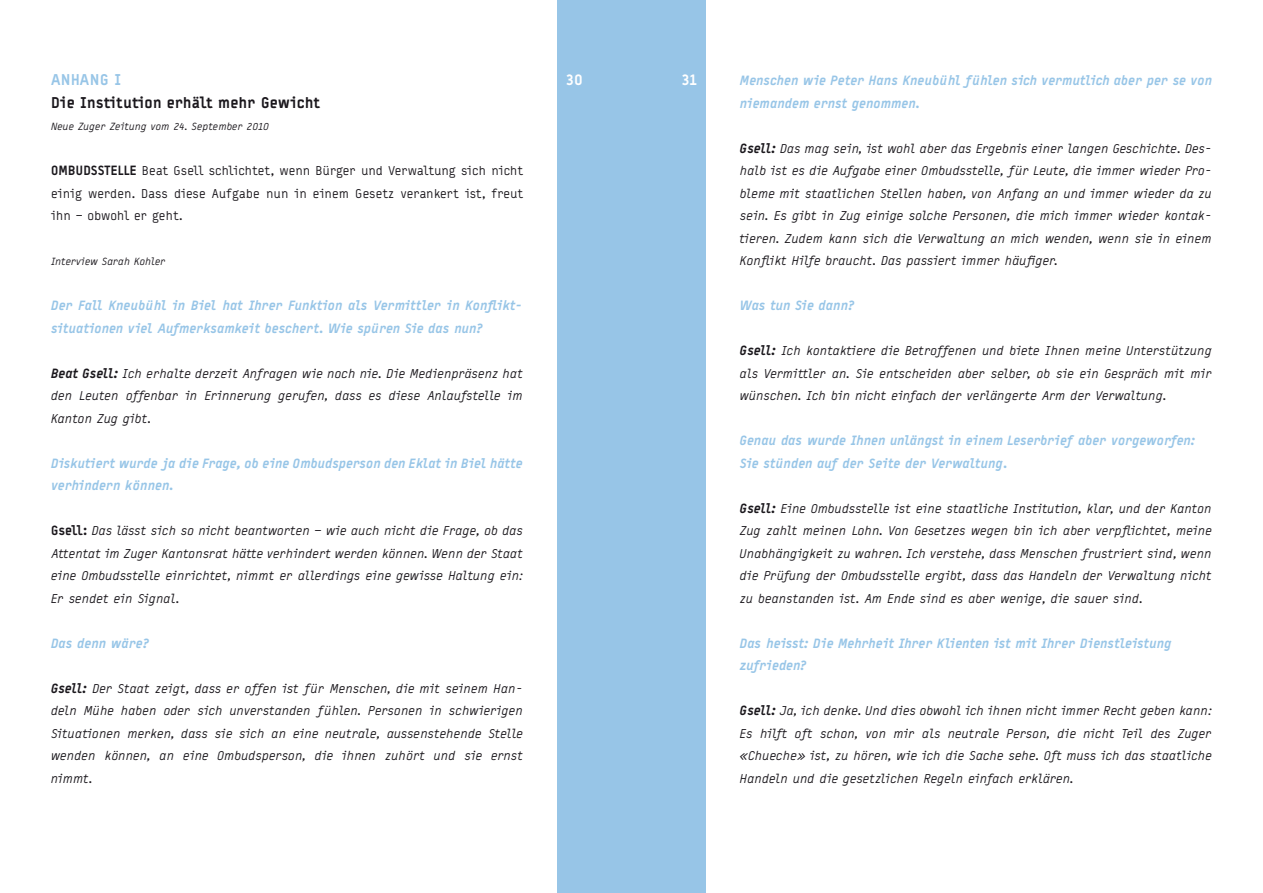
<style>
.page{position:relative;width:1263px;height:893px;background:#fff}
.page>*{position:absolute;margin:0;border:0;box-sizing:border-box;transform-origin:0 0}
.t1{font:900 15px "Typestar";letter-spacing:.02em;color:#1a171c}
.t2{font:900 15px "Typestar";color:#97c5e7}
.t3{font:900 15px "Typestar";color:#fff}
.t4{font:italic 12.9px/22.5px "Typestar";letter-spacing:.01em;color:#1a171c;text-align:justify}
.t5{font:italic 900 12.9px/22.5px "Typestar";color:#97c5e7}
.t6{font:12.9px/22.5px "Typestar";color:#1a171c;text-align:justify}
.t7{font:900 12.9px "Typestar";color:#1a171c}
.t8{font:italic 10.5px "Typestar";letter-spacing:.01em;color:#1a171c}
.s1{font-weight:900}
.s2{font-weight:900;font-style:normal}
</style>
<div class="page">
<div style="left:631px;top:0;width:75px;height:893px;background:#97c5e7"></div>
<div style="left:557px;top:0;width:74px;height:893px;background:#97c5e7"></div>
<p class="t2" style="left:51px;top:70px;width:70px">ANHANG I</p>
<p class="t3" style="left:566px;top:70px;width:19px">30</p>
<p class="t3" style="left:681px;top:70px;width:18px">31</p>
<p class="t1" style="left:51px;top:93px;width:271px">Die Institution erhält mehr Gewicht</p>
<p class="t8" style="left:51px;top:121px;width:220px">Neue Zuger Zeitung vom 24. September 2010</p>
<p class="t7" style="left:51px;top:162px;width:33px">OMBUDSSTELLE</p>
<p class="t6" style="left:51px;top:159px;width:473px;text-indent:91px">Beat Gsell schlichtet, wenn Bürger und Verwaltung sich nicht einig werden. Dass diese Aufgabe nun in einem Gesetz verankert ist, freut ihn – obwohl er geht.</p>
<p class="t8" style="left:51px;top:256px;width:116px">Interview Sarah Kohler</p>
<p class="t5" style="left:51px;top:294px;width:473px">Der Fall Kneubühl in Biel hat Ihrer Funktion als Vermittler in Konflikt&shy;situationen viel Aufmerksamkeit beschert. Wie spüren Sie das nun?</p>
<p class="t4" style="left:51px;top:362px;width:473px"><span class="s1">Beat Gsell:</span> Ich erhalte derzeit Anfragen wie noch nie. Die Medienpräsenz hat den Leuten offenbar in Erinnerung gerufen, dass es diese Anlaufstelle im Kanton Zug gibt.</p>
<p class="t5" style="left:51px;top:452px;width:473px">Diskutiert wurde ja die Frage, ob eine Ombudsperson den Eklat in Biel hätte verhindern können.</p>
<p class="t4" style="left:51px;top:519px;width:474px"><span class="s2">Gsell:</span> Das lässt sich so nicht beantworten – wie auch nicht die Frage, ob das Attentat im Zuger Kantonsrat hätte verhindert werden können. Wenn der Staat eine Ombudsstelle einrichtet, nimmt er allerdings eine gewisse Haltung ein:<br>Er sendet ein Signal.</p>
<p class="t5" style="left:51px;top:632px;width:100px">Das denn wäre?</p>
<p class="t4" style="left:51px;top:677px;width:473px"><span class="s1">Gsell:</span> Der Staat zeigt, dass er offen ist für Menschen, die mit seinem Han&shy;deln Mühe haben oder sich unverstanden fühlen. Personen in schwierigen Situationen merken, dass sie sich an eine neutrale, aussenstehende Stelle wenden können, an eine Ombudsperson, die ihnen zuhört und sie ernst nimmt.</p>
<p class="t5" style="left:740px;top:69px;width:473px">Menschen wie Peter Hans Kneubühl fühlen sich vermutlich aber per se von niemandem ernst genommen.</p>
<p class="t4" style="left:740px;top:137px;width:473px"><span class="s1">Gsell:</span> Das mag sein, ist wohl aber das Ergebnis einer langen Geschichte. Des&shy;halb ist es die Aufgabe einer Ombudsstelle, für Leute, die immer wieder Pro&shy;bleme mit staatlichen Stellen haben, von Anfang an und immer wieder da zu sein. Es gibt in Zug einige solche Personen, die mich immer wieder kontak&shy;tieren. Zudem kann sich die Verwaltung an mich wenden, wenn sie in einem Konflikt Hilfe braucht. Das passiert immer häufiger.</p>
<p class="t5" style="left:740px;top:294px;width:116px">Was tun Sie dann?</p>
<p class="t4" style="left:740px;top:339px;width:473px"><span class="s1">Gsell:</span> Ich kontaktiere die Betroffenen und biete Ihnen meine Unterstützung als Vermittler an. Sie entscheiden aber selber, ob sie ein Gespräch mit mir wünschen. Ich bin nicht einfach der verlängerte Arm der Verwaltung.</p>
<p class="t5" style="left:740px;top:429px;width:457px">Genau das wurde Ihnen unlängst in einem Leserbrief aber vorgeworfen:<br>Sie stünden auf der Seite der Verwaltung.</p>
<p class="t4" style="left:740px;top:497px;width:474px"><span class="s1">Gsell:</span> Eine Ombudsstelle ist eine staatliche Institution, klar, und der Kanton Zug zahlt meinen Lohn. Von Gesetzes wegen bin ich aber verpflichtet, meine Unabhängigkeit zu wahren. Ich verstehe, dass Menschen frustriert sind, wenn die Prüfung der Ombudsstelle ergibt, dass das Handeln der Verwaltung nicht zu beanstanden ist. Am Ende sind es aber wenige, die sauer sind.</p>
<p class="t5" style="left:740px;top:632px;width:433px">Das heisst: Die Mehrheit Ihrer Klienten ist mit Ihrer Dienstleistung zufrieden?</p>
<p class="t4" style="left:740px;top:699px;width:473px"><span class="s1">Gsell:</span> Ja, ich denke. Und dies obwohl ich ihnen nicht immer Recht geben kann:<br>Es hilft oft schon, von mir als neutrale Person, die nicht Teil des Zuger «Chueche» ist, zu hören, wie ich die Sache sehe. Oft muss ich das staatliche Handeln und die gesetzlichen Regeln einfach erklären.</p>
</div>
